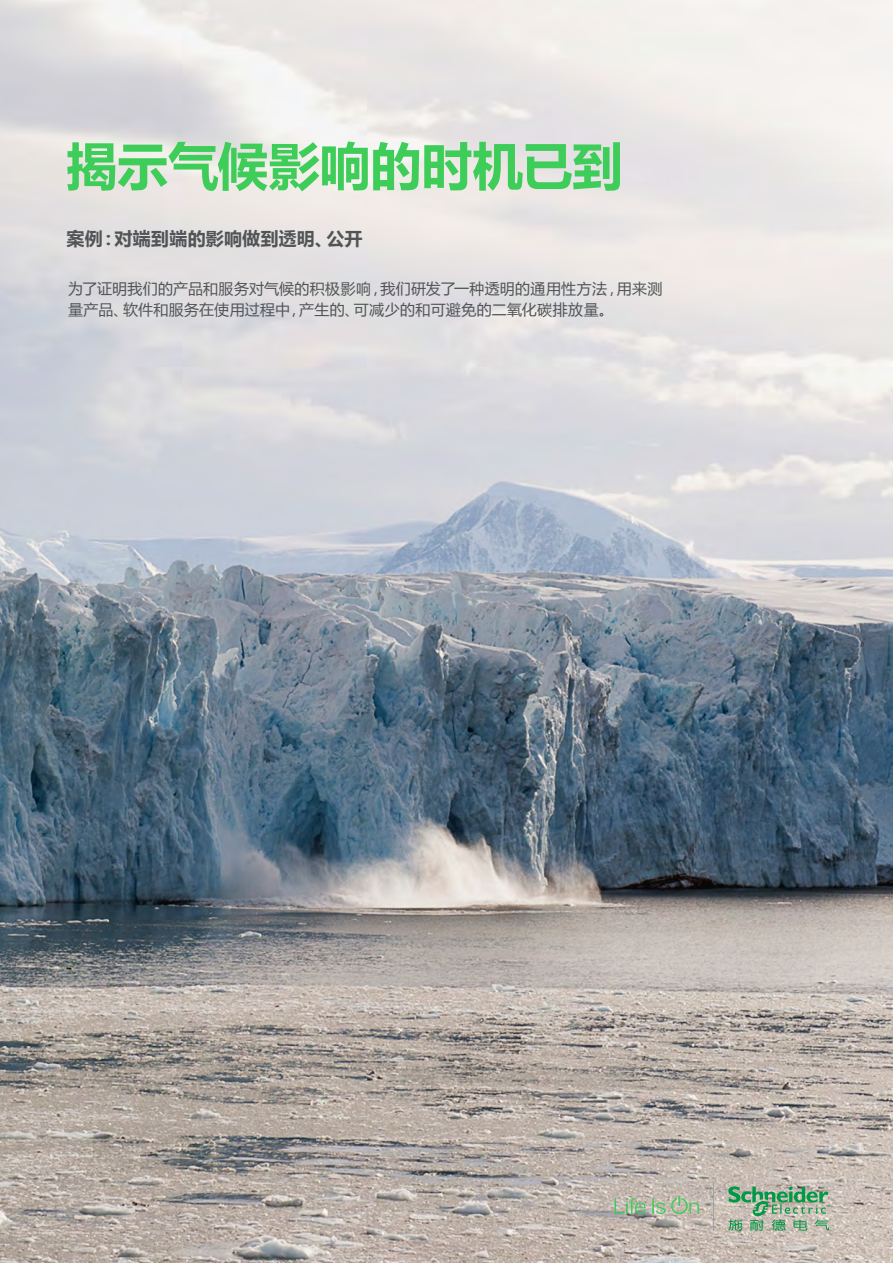
<style>
.page{position:relative;width:893px;height:1263px;background:#fff}
.page>*{position:absolute;margin:0;border:0;box-sizing:border-box;transform-origin:0 0}
.t1{font:700 51px "Microsoft Ya Hei";letter-spacing:-.005em;color:#3dcd58}
.t2{font:700 18px "Microsoft Ya Hei";letter-spacing:.01em;color:#515557}
.t3{font:15px/21px "Microsoft Ya Hei";letter-spacing:.02em;color:#515557}
</style>
<div class="page">
<img style="left:0;top:0;width:893px;height:1263px">
<svg style="left:728px;top:1186px;width:101px;height:45px;background:#91b396"></svg>
<svg style="left:614px;top:1198px;width:32px;height:16px"></svg>
<svg style="left:652px;top:1198px;width:13px;height:16px"></svg>
<svg style="left:671px;top:1196px;width:28px;height:18px"></svg>
<hr style="left:713px;top:1182px;width:1px;height:49px;background:#9da4a7">
<h1 class="t1" style="left:67px;top:130px;width:558px">揭示气候影响的时机已到</h1>
<p class="t2" style="left:67px;top:226px;width:297px">案例：对端到端的影响做到透明、公开</p>
<p class="t3" style="left:68px;top:278px;width:596px">为了证明我们的产品和服务对气候的积极影响，我们研发了一种透明的通用性方法，用来测量产品、软件和服务在使用过程中，产生的、可减少的和可避免的二氧化碳排放量。</p>
</div>
